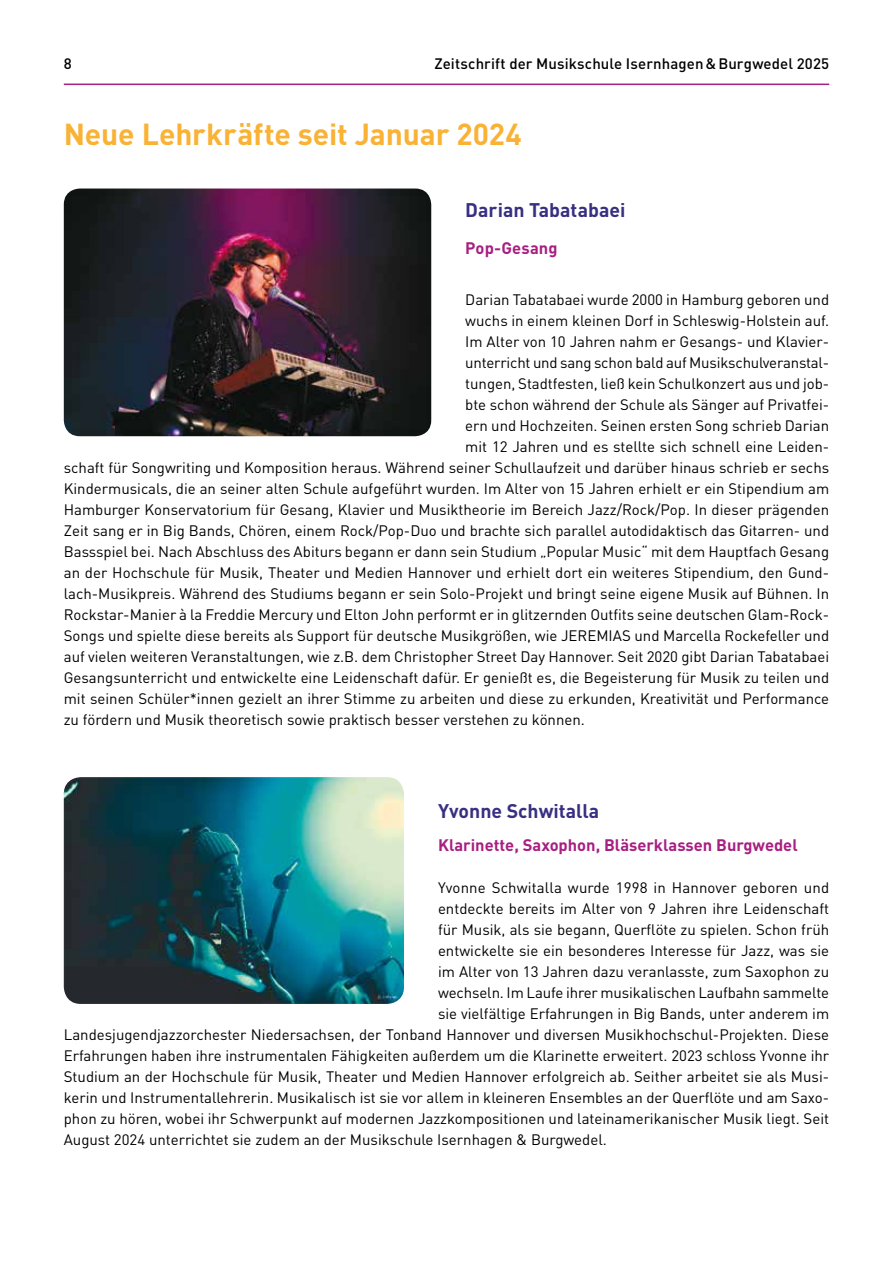
<style>
.page{position:relative;width:893px;height:1263px;background:#fff}
.page>*{position:absolute;margin:0;border:0;box-sizing:border-box;transform-origin:0 0}
.t1{font:700 30px "DIN";letter-spacing:-.005em;color:#f9b234}
.t2{font:700 19.5px "DIN";color:#373082}
.t3{font:700 16.5px "DIN";color:#a71f81}
.t4{font:15px "DIN";color:#000}
.t5{font:500 15px "DIN";letter-spacing:.005em;color:#000}
</style>
<div class="page">
<hr style="left:64px;top:84px;width:765px;height:1px;background:#a71f81">
<img style="left:64px;top:189px;width:367px;height:247px">
<img style="left:64px;top:777px;width:340px;height:227px">
<p class="t5" style="left:64px;top:54px;width:9px">8</p>
<p class="t5" style="left:434px;top:54px;width:396px">Zeitschrift der Musikschule Isernhagen&amp;Burgwedel 2025</p>
<h1 class="t1" style="left:64px;top:114px;width:460px">Neue Lehrkräfte seit Januar 2024</h1>
<h2 class="t2" style="left:465px;top:197px;width:162px">Darian Tabatabaei</h2>
<p class="t3" style="left:465px;top:238px;width:94px">Pop-Gesang</p>
<p class="t4" style="left:465px;top:290px;width:365px">Darian Tabatabaei wurde 2000 in Hamburg geboren und</p>
<p class="t4" style="left:465px;top:311px;width:365px">wuchs in einem kleinen Dorf in Schleswig-Holstein auf.</p>
<p class="t4" style="left:465px;top:332px;width:365px">Im Alter von 10 Jahren nahm er Gesangs- und Klavier-</p>
<p class="t4" style="left:465px;top:353px;width:365px">unterricht und sang schon bald auf Musikschulveranstal-</p>
<p class="t4" style="left:465px;top:374px;width:365px">tungen, Stadtfesten, ließ kein Schulkonzert aus und job-</p>
<p class="t4" style="left:465px;top:395px;width:365px">bte schon während der Schule als Sänger auf Privatfei-</p>
<p class="t4" style="left:465px;top:416px;width:365px">ern und Hochzeiten. Seinen ersten Song schrieb Darian</p>
<p class="t4" style="left:465px;top:437px;width:365px">mit 12 Jahren und es stellte sich schnell eine Leiden-</p>
<p class="t4" style="left:64px;top:458px;width:767px">schaft für Songwriting und Komposition heraus. Während seiner Schullaufzeit und darüber hinaus schrieb er sechs</p>
<p class="t4" style="left:64px;top:479px;width:767px">Kindermusicals, die an seiner alten Schule aufgeführt wurden. Im Alter von 15 Jahren erhielt er ein Stipendium am</p>
<p class="t4" style="left:64px;top:500px;width:767px">Hamburger Konservatorium für Gesang, Klavier und Musiktheorie im Bereich Jazz/Rock/Pop. In dieser prägenden</p>
<p class="t4" style="left:64px;top:521px;width:767px">Zeit sang er in Big Bands, Chören, einem Rock/Pop-Duo und brachte sich parallel autodidaktisch das Gitarren- und</p>
<p class="t4" style="left:64px;top:542px;width:767px">Bassspiel bei. Nach Abschluss des Abiturs begann er dann sein Studium „Popular Music“ mit dem Hauptfach Gesang</p>
<p class="t4" style="left:64px;top:563px;width:767px">an der Hochschule für Musik, Theater und Medien Hannover und erhielt dort ein weiteres Stipendium, den Gund-</p>
<p class="t4" style="left:64px;top:584px;width:767px">lach-Musikpreis. Während des Studiums begann er sein Solo-Projekt und bringt seine eigene Musik auf Bühnen. In</p>
<p class="t4" style="left:64px;top:605px;width:767px">Rockstar-Manier à la Freddie Mercury und Elton John performt er in glitzernden Outfits seine deutschen Glam-Rock-</p>
<p class="t4" style="left:64px;top:626px;width:767px">Songs und spielte diese bereits als Support für deutsche Musikgrößen, wie JEREMIAS und Marcella Rockefeller und</p>
<p class="t4" style="left:64px;top:647px;width:767px">auf vielen weiteren Veranstaltungen, wie z.B. dem Christopher Street Day Hannover. Seit 2020 gibt Darian Tabatabaei</p>
<p class="t4" style="left:64px;top:668px;width:767px">Gesangsunterricht und entwickelte eine Leidenschaft dafür. Er genießt es, die Begeisterung für Musik zu teilen und</p>
<p class="t4" style="left:64px;top:689px;width:767px">mit seinen Schüler*innen gezielt an ihrer Stimme zu arbeiten und diese zu erkunden, Kreativität und Performance</p>
<p class="t4" style="left:64px;top:710px;width:523px">zu fördern und Musik theoretisch sowie praktisch besser verstehen zu können.</p>
<h2 class="t2" style="left:438px;top:798px;width:163px">Yvonne Schwitalla</h2>
<p class="t3" style="left:438px;top:835px;width:361px">Klarinette, Saxophon, Bläserklassen Burgwedel</p>
<p class="t4" style="left:438px;top:878px;width:393px">Yvonne Schwitalla wurde 1998 in Hannover geboren und</p>
<p class="t4" style="left:438px;top:899px;width:393px">entdeckte bereits im Alter von 9 Jahren ihre Leidenschaft</p>
<p class="t4" style="left:438px;top:920px;width:393px">für Musik, als sie begann, Querflöte zu spielen. Schon früh</p>
<p class="t4" style="left:438px;top:941px;width:393px">entwickelte sie ein besonderes Interesse für Jazz, was sie</p>
<p class="t4" style="left:438px;top:962px;width:393px">im Alter von 13 Jahren dazu veranlasste, zum Saxophon zu</p>
<p class="t4" style="left:438px;top:983px;width:392px">wechseln. Im Laufe ihrer musikalischen Laufbahn sammelte</p>
<p class="t4" style="left:438px;top:1004px;width:393px">sie vielfältige Erfahrungen in Big Bands, unter anderem im</p>
<p class="t4" style="left:64px;top:1025px;width:767px">Landesjugendjazzorchester Niedersachsen, der Tonband Hannover und diversen Musikhochschul-Projekten. Diese</p>
<p class="t4" style="left:64px;top:1046px;width:767px">Erfahrungen haben ihre instrumentalen Fähigkeiten außerdem um die Klarinette erweitert. 2023 schloss Yvonne ihr</p>
<p class="t4" style="left:64px;top:1067px;width:767px">Studium an der Hochschule für Musik, Theater und Medien Hannover erfolgreich ab. Seither arbeitet sie als Musi-</p>
<p class="t4" style="left:64px;top:1088px;width:767px">kerin und Instrumentallehrerin. Musikalisch ist sie vor allem in kleineren Ensembles an der Querflöte und am Saxo-</p>
<p class="t4" style="left:64px;top:1109px;width:767px">phon zu hören, wobei ihr Schwerpunkt auf modernen Jazzkompositionen und lateinamerikanischer Musik liegt. Seit</p>
<p class="t4" style="left:64px;top:1130px;width:545px">August 2024 unterrichtet sie zudem an der Musikschule Isernhagen &amp; Burgwedel.</p>
</div>
